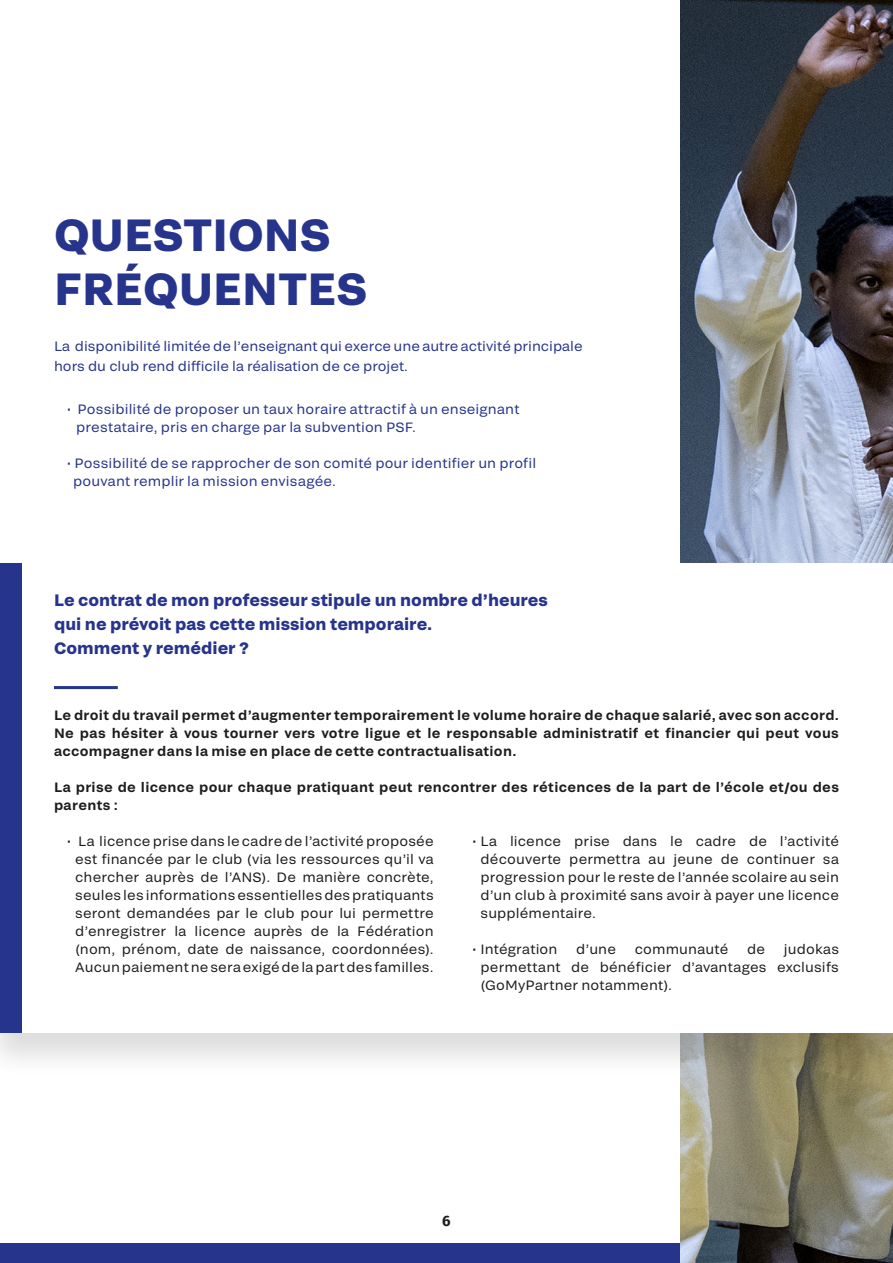
<style>
.page{position:relative;width:893px;height:1263px;background:#fff}
.page>*{position:absolute;margin:0;border:0;box-sizing:border-box;transform-origin:0 0}
.t1{font:700 45px "Grtsk Peta";color:#27348b}
.t2{font:700 16.5px "Grtsk Peta";color:#27348b}
.t3{font:700 15px "Fira Sans";color:#1d1d1b}
.Black{font:13.5px/18px "Grtsk Peta";letter-spacing:.01em;color:#1d1d1b;text-align:justify}
.Black-2{font:600 13.5px/18px "Grtsk Peta";letter-spacing:.025em;color:#1d1d1b;text-align:justify}
.Black-3{font:13.5px/19.5px "Grtsk Peta";letter-spacing:.005em;color:#27348b}
</style>
<div class="page">
<div style="left:0;top:1244px;width:893px;height:19px;background:#27348b"></div>
<img style="left:680px;top:0;width:213px;height:1263px">
<div style="left:0;top:561px;width:893px;height:517px;background:#1d1d1b;opacity:.15"></div>
<div style="left:0;top:563px;width:893px;height:470px;background:#fff"></div>
<hr style="left:54px;top:686px;width:64px;height:3px;background:#27348b">
<div style="left:0;top:563px;width:21px;height:470px;background:#27348b"></div>
<div style="left:887px;top:561px;width:6px;height:516px;background:#1d1d1b;opacity:.15"></div>
<p class="t1" style="left:54px;top:206px;width:278px">QUESTIONS</p>
<p class="t1" style="left:54px;top:260px;width:315px">FRÉQUENTES</p>
<p class="Black-3" style="left:54px;top:336px;width:530px">La disponibilité limitée de l’enseignant qui exerce une autre activité principale hors du club rend difficile la réalisation de ce projet.</p>
<p class="Black-3" style="left:67px;top:399px;width:454px">• Possibilité de proposer un taux horaire attractif à un enseignant</p>
<p class="Black-3" style="left:76px;top:417px;width:341px">prestataire, pris en charge par la subvention PSF.</p>
<p class="Black-3" style="left:67px;top:453px;width:471px">• Possibilité de se rapprocher de son comité pour identifier un profil</p>
<p class="Black-3" style="left:73px;top:471px;width:264px">pouvant remplir la mission envisagée.</p>
<p class="t2" style="left:54px;top:590px;width:495px">Le contrat de mon professeur stipule un nombre d’heures</p>
<p class="t2" style="left:54px;top:614px;width:380px">qui ne prévoit pas cette mission temporaire.</p>
<p class="t2" style="left:54px;top:638px;width:197px">Comment y remédier ?</p>
<p class="Black-2" style="left:54px;top:706px;width:786px">Le droit du travail permet d’augmenter temporairement le volume horaire de chaque salarié, avec son accord.<br>Ne pas hésiter à vous tourner vers votre ligue et le responsable administratif et financier qui peut vous accompagner dans la mise en place de cette contractualisation.</p>
<p class="Black-2" style="left:54px;top:778px;width:786px">La prise de licence pour chaque pratiquant peut rencontrer des réticences de la part de l’école et/ou des parents :</p>
<p class="Black" style="left:75px;top:832px;width:360px;text-indent:-9px">• La licence prise dans le cadre de l’activité proposée est financée par le club (via les ressources qu’il va chercher auprès de l’ANS). De manière concrète, seules les informations essentielles des pratiquants seront demandées par le club pour lui permettre d’enregistrer la licence auprès de la Fédération (nom, prénom, date de naissance, coordonnées).<br>Aucun paiement ne sera exigé de la part des familles.</p>
<p class="Black" style="left:480px;top:832px;width:360px;text-indent:-9px">• La licence prise dans le cadre de l’activité découverte permettra au jeune de continuer sa progression pour le reste de l’année scolaire au sein d’un club à proximité sans avoir à payer une licence supplémentaire.</p>
<p class="Black" style="left:472px;top:940px;width:87px">• Intégration</p>
<p class="Black" style="left:576px;top:940px;width:41px">d’une</p>
<p class="Black" style="left:635px;top:940px;width:95px">communauté</p>
<p class="Black" style="left:747px;top:940px;width:19px">de</p>
<p class="Black" style="left:480px;top:940px;width:360px;text-indent:303px">judokas permettant de bénéficier d’avantages exclusifs (GoMyPartner notamment).</p>
<p class="t3" style="left:442px;top:1210px;width:10px">6</p>
</div>
